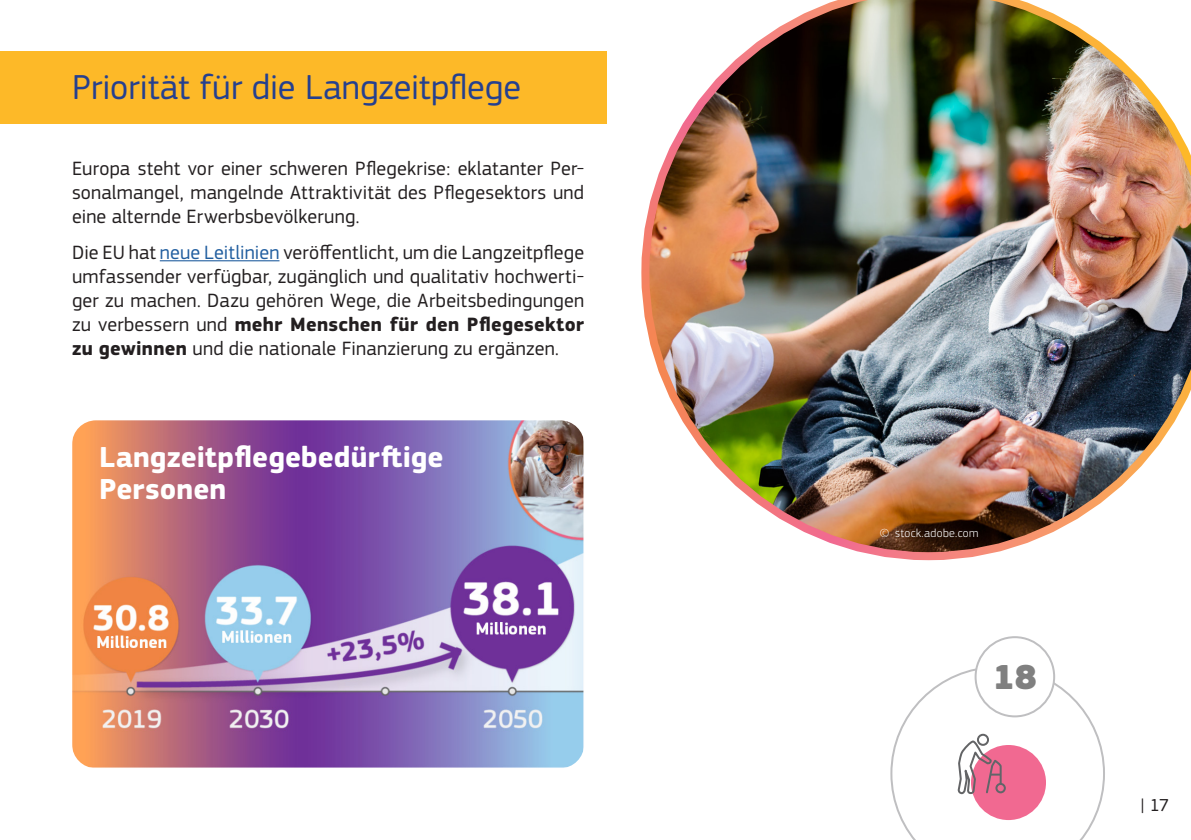
<style>
.page{position:relative;width:1191px;height:840px;background:#fff}
.page>*{position:absolute;margin:0;border:0;box-sizing:border-box;transform-origin:0 0}
.t1{font:36px "EC Square Sans Pro";letter-spacing:-.005em;color:#25408f}
.t2{font:900 36px "EC Square Sans Pro Extra";color:#808080}
.Body{font:700 30px/32px "EC Square Sans Pro";letter-spacing:.005em;color:#fff}
.Body-2{font:20px/24px "EC Square Sans Pro";letter-spacing:.01em;color:#231f20;text-align:justify}
.t3{font:18px "EC Square Sans Pro";color:#231f20}
.t4{font:300 12px "EC Square Sans Pro";letter-spacing:.025em;color:#fff}
.s1{color:#215e9f}
.s2{font-weight:700}
</style>
<div class="page">
<div style="left:0;top:52px;width:607px;height:72px;background:#fdb928"></div>
<hr style="left:160px;top:260px;width:119px;height:1px;background:#215e9f">
<svg style="left:890px;top:665px;width:215px;height:174px"></svg>
<img style="left:641px;top:0;width:550px;height:560px">
<img style="left:72px;top:420px;width:512px;height:347px">
<h1 class="t1" style="left:72px;top:66px;width:450px">Priorität für die Langzeitpflege</h1>
<p class="Body-2" style="left:72px;top:157px;width:513px">Europa steht vor einer schweren Pflegekrise: eklatanter Per&shy;sonalmangel, mangelnde Attraktivität des Pflegesektors und eine alternde Erwerbsbevölkerung.</p>
<p class="Body-2" style="left:72px;top:240px;width:513px">Die EU hat <span class="s1">neue Leitlinien</span> veröffentlicht, um die Langzeitpflege umfassender verfügbar, zugänglich und qualitativ hochwerti&shy;ger zu machen. Dazu gehören Wege, die Arbeitsbedingungen zu verbessern und <span class="s2">mehr Menschen für den Pflegesektor zu gewinnen</span> und die nationale Finanzierung zu ergänzen.</p>
<p class="Body" style="left:99px;top:441px;width:346px">Langzeitpflegebedürftige<br>Personen</p>
<p class="t4" style="left:879px;top:525px;width:100px">© stock.adobe.com</p>
<p class="t2" style="left:992px;top:654px;width:46px">18</p>
<p class="t3" style="left:1140px;top:793px;width:30px">| 17</p>
</div>
